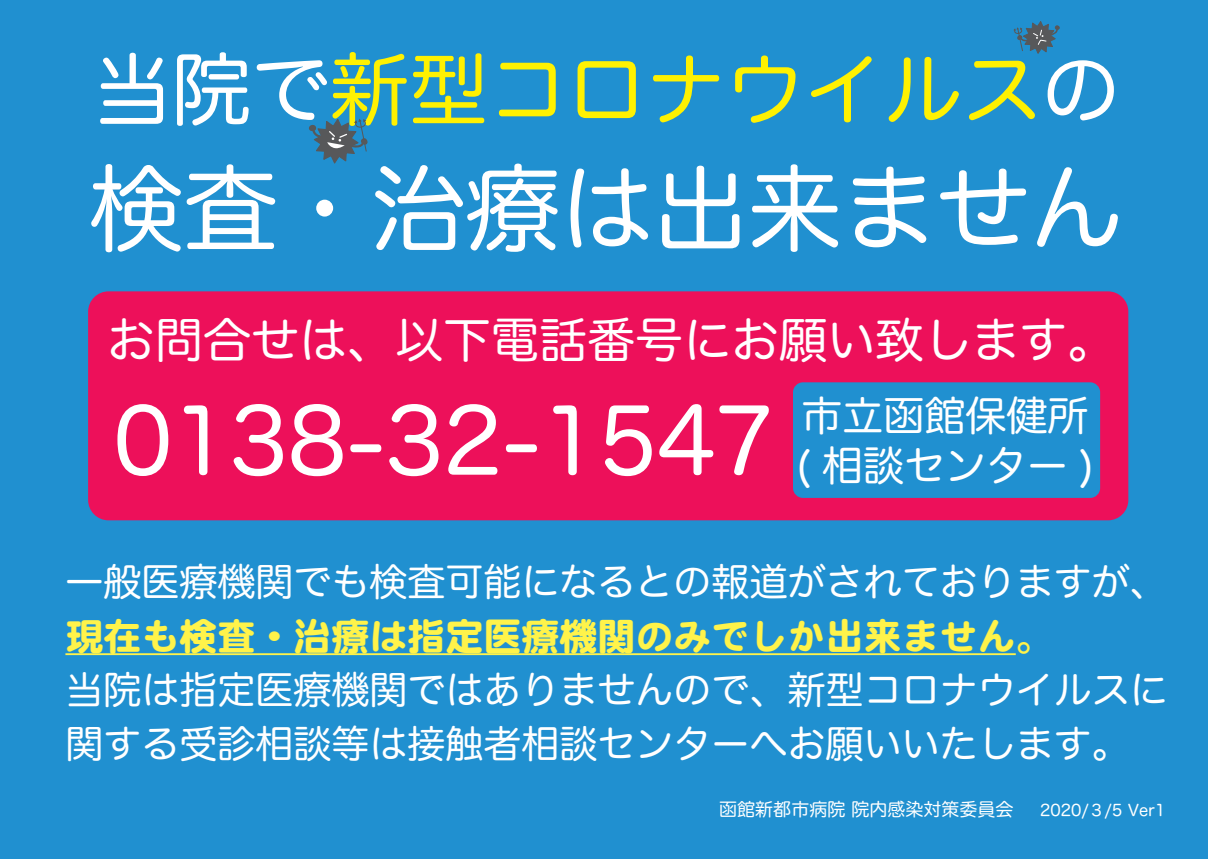
<style>
.page{position:relative;width:1208px;height:859px;background:#2090d0}
.page>*{position:absolute;margin:0;border:0;box-sizing:border-box;transform-origin:0 0}
.t1{font:94px "Hira Maru Pro W4";color:#fff}
.t2{font:89px "Hira Maru Pro W4";color:#fff}
.t3{font:79px "Hira Maru Pro W4";color:#fff101}
.t4{font:48px "Hira Maru Pro W4";color:#fff}
.t5{font:41px/50px "Hira Maru Pro W4";color:#fff}
.t6{font:38px/54px "Hira Maru Pro W4";color:#fff}
.t7{font:38px "DF Maru Gothic SB WIN RKSJ H";color:#fff34a}
.t8{font:18px "Hira Maru Pro W4";color:#fff}
.t9{font:15.8px "Hira Maru Pro W4";color:#fff}
.s1{color:#fff}
.s2{font-family:"Hira Maru Pro W4"}
</style>
<div class="page">
<div style="left:88px;top:291px;width:1040px;height:229px;background:#ed105a;border-radius:20px"></div>
<hr style="left:65px;top:653px;width:950px;height:2px;background:#fff34a">
<svg style="left:309px;top:119px;width:59px;height:45px"></svg>
<svg style="left:1013px;top:21px;width:47px;height:33px"></svg>
<div style="left:793px;top:382px;width:307px;height:116px;background:#2090d0;border-radius:10px"></div>
<h3 class="t3" style="left:93px;top:21px;width:1029px"><span class="s1">当院で</span>新型コロナウイルス<span class="s1">の</span></h3>
<h1 class="t1" style="left:90px;top:127px;width:1036px">検査・治療は出来ません</h1>
<p class="t4" style="left:107px;top:298px;width:1009px">お問合せは、以下電話番号にお願い致します。</p>
<h2 class="t2" style="left:114px;top:363px;width:661px">0138-32-1547</h2>
<p class="t5" style="left:796px;top:388px;width:298px">市立函館保健所( 相談センター )</p>
<p class="t6" style="left:65px;top:552px;width:1103px">一般医療機関でも検査可能になるとの報道がされておりますが、</p>
<p class="t7" style="left:65px;top:617px;width:990px">現在も検査・治療は指定医療機関のみでしか出来ません<span class="s2">。</span></p>
<p class="t6" style="left:65px;top:660px;width:1103px">当院は指定医療機関ではありませんので、新型コロナウイルスに関する受診相談等は接触者相談センターへお願いいたします。</p>
<p class="t8" style="left:719px;top:793px;width:295px">函館新都市病院 院内感染対策委員会</p>
<p class="t9" style="left:1040px;top:796px;width:127px">2020/３/5 Ver1</p>
</div>
